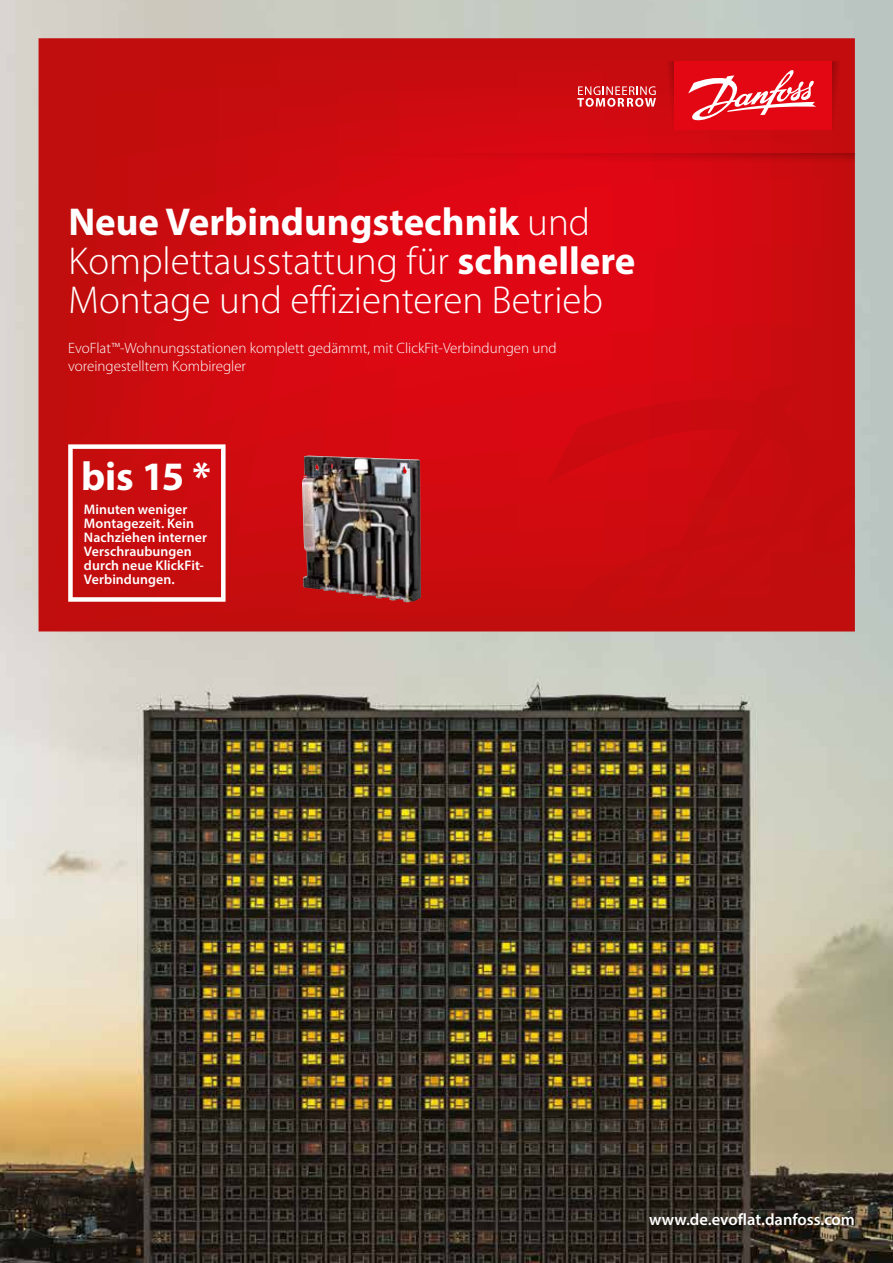
<style>
.page{position:relative;width:893px;height:1263px;background:#fff}
.page>*{position:absolute;margin:0;border:0;box-sizing:border-box;transform-origin:0 0}
.t1{font:700 40.5px "Myriad Pro";color:#fff}
.t2{font:300 39px/39px "Myriad Pro";color:#fff}
.t3{font:600 16.5px "Myriad Pro";color:#fff}
.t4{font:300 15px/18px "Myriad Pro";color:#fff}
.t5{font:600 13.8px/13.8px "Myriad Pro";letter-spacing:.005em;color:#fff}
.s1{font-weight:700}
</style>
<div class="page">
<img style="left:0;top:0;width:893px;height:1263px">
<svg style="left:38px;top:38px;width:817px;height:593px"></svg>
<svg style="left:832px;top:61px;width:12px;height:69px"></svg>
<svg style="left:358px;top:153px;width:497px;height:13px"></svg>
<div style="left:674px;top:61px;width:158px;height:69px;background:#e30613"></div>
<svg style="left:577px;top:61px;width:97px;height:69px"></svg>
<svg style="left:688px;top:70px;width:128px;height:51px"></svg>
<img style="left:302px;top:456px;width:119px;height:146px">
<div style="left:68px;top:444px;width:158px;height:158px;border:4px solid #fff"></div>
<svg style="left:547px;top:378px;width:308px;height:253px;fill:#c70c0f"></svg>
<h2 class="t2" style="left:68px;top:203px;width:569px"><span class="s1">Neue Verbindungstechnik</span> und<br>Komplettausstattung für <span class="s1">schnellere<br></span>Montage und effizienteren Betrieb</h2>
<p class="t4" style="left:68px;top:339px;width:490px">EvoFlat™-Wohnungsstationen komplett gedämmt, mit ClickFit-Verbindungen und voreingestelltem Kombiregler</p>
<h1 class="t1" style="left:81px;top:450px;width:131px">bis 15 *</h1>
<p class="t5" style="left:84px;top:502px;width:125px">Minuten weniger<br>Montagezeit. Kein<br>Nachziehen interner<br>Verschraubungen durch neue KlickFit-<br>Verbindungen.</p>
<p class="t3" style="left:649px;top:1209px;width:207px">www.de.evoflat.danfoss.com</p>
</div>
